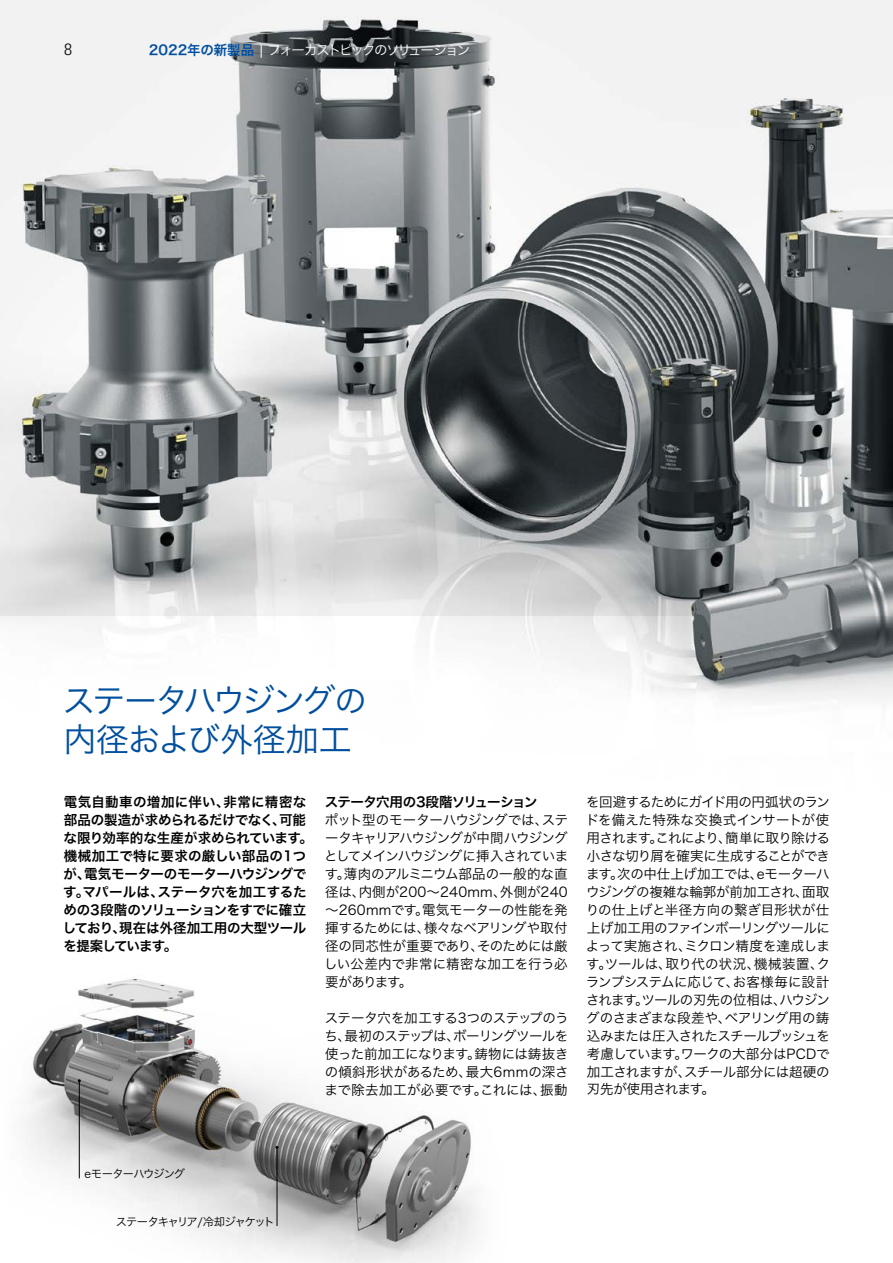
<style>
.page{position:relative;width:893px;height:1263px;background:#fff}
.page>*{position:absolute;margin:0;border:0;box-sizing:border-box;transform-origin:0 0}
.t1{font:33px/39px "Hira Kaku Pro W3";letter-spacing:-.05em;color:#004f9f}
.t2{font:300 18px "Rotis Sans Serif W1 G";color:#000}
.t3{font:13.5px/18px "Hira Kaku Pro W3";letter-spacing:-.015em;color:#000;text-align:justify}
.t4{font:13.5px/18px "Hira Kaku Pro W6";letter-spacing:-.01em;color:#000}
.t5{font:13.5px "Hira Kaku Pro W3";letter-spacing:-.125em;color:#fff}
.t6{font:13.5px "Hira Kaku Pro W6";letter-spacing:-.05em;color:#000}
.t7{font:11.25px "Hira Kaku Pro W3";letter-spacing:-.085em;color:#000}
.s1{font-family:"Hira Kaku Pro W6";color:#004f9f}
</style>
<div class="page">
<img style="left:26px;top:978px;width:453px;height:285px">
<img style="left:0;top:0;width:893px;height:703px">
<hr style="left:79px;top:1081px;width:1px;height:97px;background:#000">
<hr style="left:277px;top:1147px;width:1px;height:79px;background:#000">
<h2 class="t2" style="left:64px;top:39px;width:10px">8</h2>
<p class="t5" style="left:149px;top:38px;width:323px"><span class="s1">2022年の新製品</span> | フォーカストピックのソリューション</p>
<h1 class="t1" style="left:62px;top:679px;width:306px">ステータハウジングの内径および外径加工</h1>
<p class="t4" style="left:63px;top:792px;width:251px">電気自動車の増加に伴い、非常に精密な部品の製造が求められるだけでなく、可能な限り効率的な生産が求められています。機械加工で特に要求の厳しい部品の1つが、電気モーターのモーターハウジングです。マパールは、ステータ穴を加工するための3段階のソリューションをすでに確立しており、現在は外径加工用の大型ツールを提案しています。</p>
<p class="t6" style="left:325px;top:789px;width:214px">ステータ穴用の3段階ソリューション</p>
<p class="t3" style="left:324px;top:810px;width:246px">ポット型のモーターハウジングでは、ステータキャリアハウジングが中間ハウジングとしてメインハウジングに挿入されています。薄肉のアルミニウム部品の一般的な直径は、内側が200～240mm、外側が240～260mmです。電気モーターの性能を発揮するためには、様々なベアリングや取付径の同芯性が重要であり、そのためには厳しい公差内で非常に精密な加工を行う必要があります。</p>
<p class="t3" style="left:325px;top:1008px;width:246px">ステータ穴を加工する3つのステップのうち、最初のステップは、ボーリングツールを使った前加工になります。鋳物には鋳抜きの傾斜形状があるため、最大6mmの深さまで除去加工が必要です。これには、振動</p>
<p class="t3" style="left:585px;top:791px;width:246px">を回避するためにガイド用の円弧状のランドを備えた特殊な交換式インサートが使用されます。これにより、簡単に取り除ける小さな切り屑を確実に生成することができます。次の中仕上げ加工では、eモーターハウジングの複雑な輪郭が前加工され、面取りの仕上げと半径方向の繋ぎ目形状が仕上げ加工用のファインボーリングツールによって実施され、ミクロン精度を達成します。ツールは、取り代の状況、機械装置、クランプシステムに応じて、お客様毎に設計されます。ツールの刃先の位相は、ハウジングのさまざまな段差や、ベアリング用の鋳込みまたは圧入されたスチールブッシュを考慮しています。ワークの大部分はPCDで加工されますが、スチール部分には超硬の刃先が使用されます。</p>
<p class="t7" style="left:85px;top:1164px;width:102px">eモーターハウジング</p>
<p class="t7" style="left:116px;top:1211px;width:160px">ステータキャリア/冷却ジャケット</p>
</div>
